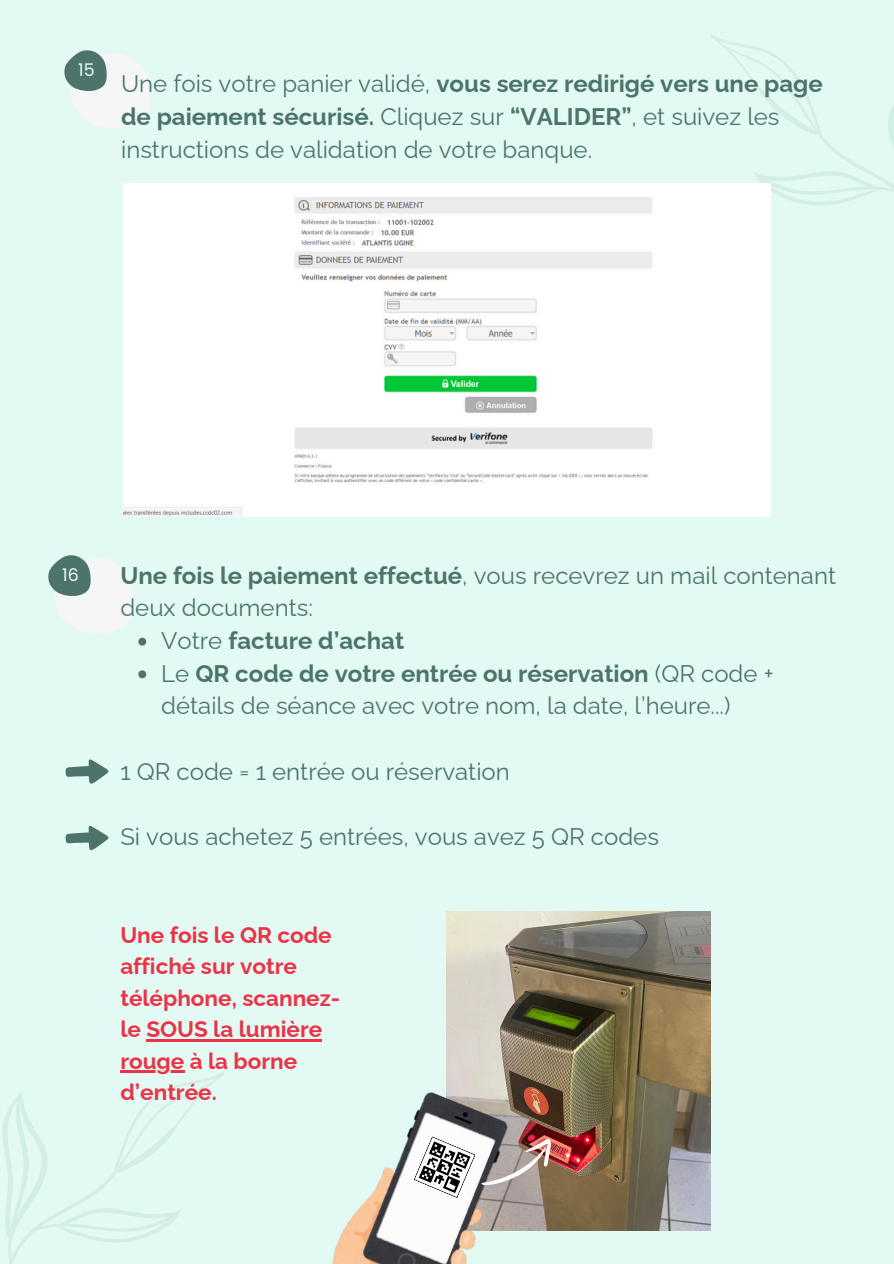
<style>
.page{position:relative;width:894px;height:1264px;background:#fff}
.page>*{position:absolute;margin:0;border:0;box-sizing:border-box;transform-origin:0 0}
.t1{font:24px/32.7px "Raleway";color:#4c746a}
.t2{font:700 24px "Raleway";color:#4c746a}
.t3{font:700 22.5px/31.5px "Raleway";color:#eb3346}
.t4{font:17.4px "Poppins";color:#e3faf4}
.s1{font-weight:700}
.s2{font-weight:400}
</style>
<div class="page">
<div style="left:0;top:0;width:893px;height:1263px;background:#e3faf4"></div>
<svg style="left:64px;top:50px;width:86px;height:78px"></svg>
<svg style="left:711px;top:34px;width:182px;height:246px"></svg>
<svg style="left:3px;top:1071px;width:222px;height:192px"></svg>
<svg style="left:66px;top:759px;width:42px;height:24px"></svg>
<svg style="left:66px;top:826px;width:42px;height:24px"></svg>
<svg style="left:48px;top:555px;width:98px;height:90px"></svg>
<svg style="left:138px;top:670px;width:8px;height:8px"></svg>
<img style="left:124px;top:183px;width:645px;height:333px">
<img style="left:446px;top:911px;width:264px;height:319px">
<img style="left:332px;top:1077px;width:189px;height:186px">
<svg style="left:413px;top:1135px;width:62px;height:63px;background:#bdbdbd"></svg>
<img style="left:481px;top:1122px;width:75px;height:81px">
<hr style="left:146px;top:1039px;width:176px;height:2px;background:#eb3346">
<hr style="left:120px;top:1070px;width:64px;height:3px;background:#eb3346">
<p class="t4" style="left:78px;top:58px;width:18px">15</p>
<p class="t1" style="left:121px;top:67px;width:703px">Une fois votre panier validé, <span class="s1">vous serez redirigé vers une page de paiement sécurisé.</span> Cliquez sur <span class="s1">“VALIDER”</span>, et suivez les instructions de validation de votre banque.</p>
<p class="t4" style="left:62px;top:563px;width:18px">16</p>
<p class="t1" style="left:120px;top:559px;width:717px"><span class="s1">Une fois le paiement effectué</span>, vous recevrez un mail contenant deux documents:</p>
<p class="t2" style="left:161px;top:626px;width:244px"><span class="s2">Votre</span> facture d’achat</p>
<p class="t1" style="left:161px;top:656px;width:614px">Le <span class="s1">QR code de votre entrée ou réservation</span> (QR code + détails de séance avec votre nom, la date, l’heure...)</p>
<p class="t1" style="left:120px;top:754px;width:391px">1 QR code = 1 entrée ou réservation</p>
<p class="t1" style="left:120px;top:820px;width:540px">Si vous achetez 5 entrées, vous avez 5 QR codes</p>
<p class="t3" style="left:120px;top:918px;width:221px">Une fois le QR code affiché sur votre téléphone, scannez&shy;le SOUS la lumière</p>
<p class="t3" style="left:120px;top:1044px;width:178px">rouge à la borne d’entrée.</p>
</div>
